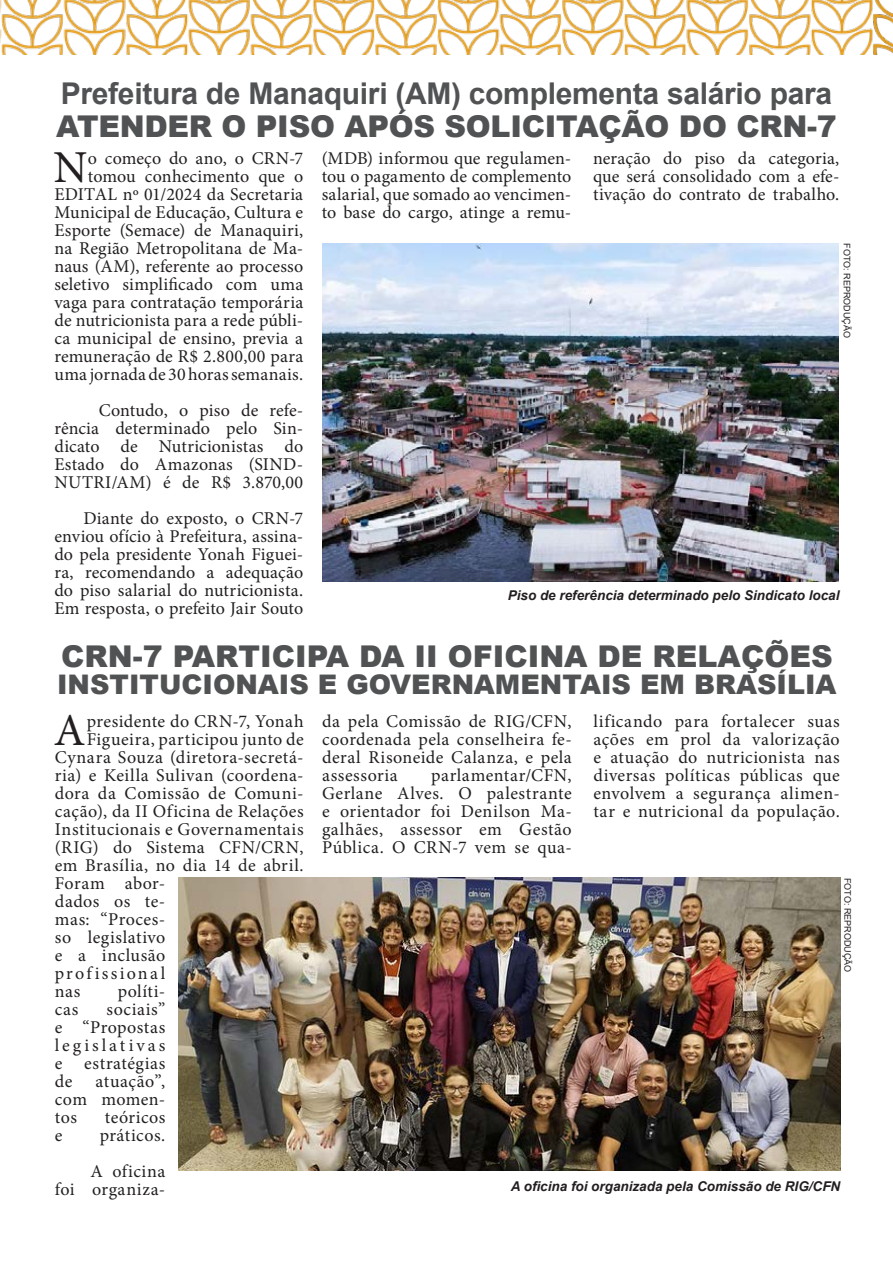
<style>
.page{position:relative;width:893px;height:1263px;background:#fff}
.page>*{position:absolute;margin:0;border:0;box-sizing:border-box;transform-origin:0 0}
.t1{font:45.75px "Minion Pro";color:#231f20}
.t2{font:900 30px "Arial";letter-spacing:-.01em;color:#505254}
.t3{font:700 30px "Arial";letter-spacing:-.01em;color:#505254}
.t4{font:900 27px "Arial";color:#505254}
.t5{font:18px/18px "Minion Pro";letter-spacing:.02em;color:#231f20;text-align:justify}
.t6{font:italic 700 13.5px "Arial";color:#231f20}
.t7{font:9px "Arial";color:#231f20}
</style>
<div class="page">
<img style="left:322px;top:243px;width:517px;height:338px">
<img style="left:178px;top:878px;width:663px;height:292px">
<img style="left:0;top:0;width:871px;height:54px">
<img style="left:871px;top:0;width:22px;height:54px">
<p class="t3" style="left:61px;top:72px;width:773px">Prefeitura de Manaquiri (AM) complementa salário para</p>
<p class="t2" style="left:56px;top:104px;width:782px">ATENDER O PISO APÓS SOLICITAÇÃO DO CRN-7</p>
<p class="t5" style="left:54px;top:149px;width:250px;text-align:right">o começo do ano, o CRN-7 tomou conhecimento que o<br>EDITAL nº 01/2024 da Secretaria<br>Municipal de Educação, Cultura e<br>Esporte (Semace) de Manaquiri, na Região Metropolitana de Ma&shy;naus (AM), referente ao processo seletivo simplificado com uma vaga para contratação temporária de nutricionista para a rede públi&shy;ca municipal de ensino, previa a remuneração de R$ 2.800,00 para uma jornada de 30 horas semanais.</p>
<p class="t5" style="left:54px;top:401px;width:250px;text-indent:44px">Contudo, o piso de refe&shy;rência determinado pelo Sin&shy;dicato de Nutricionistas do Estado do Amazonas (SIND-NUTRI/AM) é de R$ 3.870,00</p>
<p class="t5" style="left:54px;top:509px;width:250px;text-indent:29px">Diante do exposto, o CRN-7 enviou ofício à Prefeitura, assina&shy;do pela presidente Yonah Figuei&shy;ra, recomendando a adequação do piso salarial do nutricionista.<br>Em resposta, o prefeito Jair Souto</p>
<p class="t1" style="left:54px;top:136px;width:35px">N</p>
<p class="t5" style="left:322px;top:149px;width:251px">(MDB) informou que regulamen&shy;tou o pagamento de complemento salarial, que somado ao vencimen&shy;to base do cargo, atinge a remu-</p>
<p class="t5" style="left:593px;top:149px;width:248px">neração do piso da categoria, que será consolidado com a efe&shy;tivação do contrato de trabalho.</p>
<p class="t7" style="left:853px;top:243px;width:96px;rotate:90deg">FOTO: REPRODUÇÃO</p>
<p class="t6" style="left:508px;top:586px;width:333px">Piso de referência determinado pelo Sindicato local</p>
<p class="t2" style="left:61px;top:634px;width:773px">CRN-7 PARTICIPA DA II OFICINA DE RELAÇÕES</p>
<p class="t4" style="left:57px;top:664px;width:781px">INSTITUCIONAIS E GOVERNAMENTAIS EM BRASÍLIA</p>
<p class="t5" style="left:55px;top:712px;width:250px;text-align:right">presidente do CRN-7, Yonah<br>Figueira, participou junto de<br>Cynara Souza (diretora-secretá&shy;ria) e Keilla Sulivan (coordena&shy;dora da Comissão de Comuni&shy;cação), da II Oficina de Relações<br>Institucionais e Governamentais (RIG) do Sistema CFN/CRN, em Brasília, no dia 14 de abril.</p>
<p class="t5" style="left:55px;top:874px;width:112px">Foram abor&shy;dados os te&shy;mas: “Proces&shy;so legislativo e a inclusão profissional nas</p>
<p class="t1" style="left:54px;top:700px;width:33px">A</p>
<p class="t5" style="left:118px;top:982px;width:49px">políti-</p>
<p class="t5" style="left:55px;top:1000px;width:112px;text-indent:52px">sociais” e “Propostas legislativas e estratégias de</p>
<p class="t5" style="left:55px;top:1000px;width:25px">cas</p>
<p class="t5" style="left:55px;top:1072px;width:112px;text-indent:41px">atuação”, com momen&shy;tos</p>
<p class="t5" style="left:105px;top:1108px;width:62px">teóricos</p>
<p class="t5" style="left:55px;top:1126px;width:9px">e</p>
<p class="t5" style="left:100px;top:1126px;width:67px">práticos.</p>
<p class="t5" style="left:55px;top:1162px;width:112px;text-align:right">A oficina<br>foi organiza-</p>
<p class="t5" style="left:322px;top:712px;width:251px">da pela Comissão de RIG/CFN, coordenada pela conselheira fe&shy;deral Risoneide Calanza, e pela assessoria</p>
<p class="t5" style="left:322px;top:766px;width:251px;text-indent:109px">parlamentar/CFN, Gerlane Alves. O palestrante e orientador foi Denilson Ma&shy;galhães, assessor em Gestão Pública. O CRN-7 vem se qua-</p>
<p class="t5" style="left:593px;top:712px;width:248px">lificando para fortalecer suas ações em prol da valorização e atuação do nutricionista nas diversas políticas públicas que envolvem a segurança alimen&shy;tar e nutricional da população.</p>
<p class="t7" style="left:854px;top:878px;width:96px;rotate:90deg">FOTO: REPRODUÇÃO</p>
<p class="t6" style="left:511px;top:1177px;width:331px">A oficina foi organizada pela Comissão de RIG/CFN</p>
</div>
